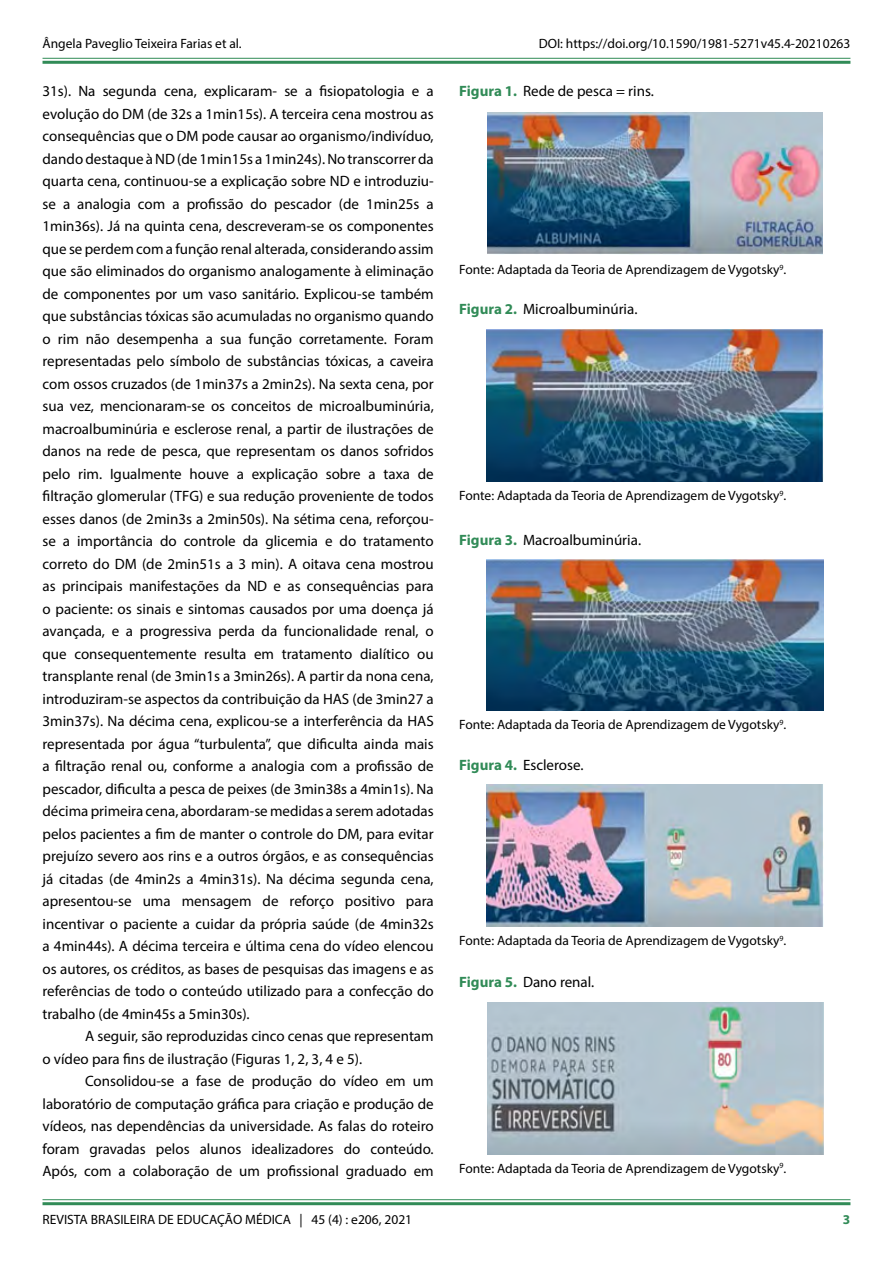
<style>
.page{position:relative;width:893px;height:1263px;background:#fff}
.page>*{position:absolute;margin:0;border:0;box-sizing:border-box;transform-origin:0 0}
.t1{font:15px/22.5px "Myriad Pro";color:#000;text-align:justify}
.t2{font:13.5px "Myriad Pro";color:#000}
.t3{font:700 13.5px "Myriad Pro";color:#318b57}
.s1{font-weight:700;color:#318b57}
</style>
<div class="page">
<hr style="left:43px;top:1199px;width:807px;height:1px;background:#318b57">
<hr style="left:43px;top:1202px;width:807px;height:3px;background:#318b57">
<hr style="left:43px;top:58px;width:807px;height:1px;background:#318b57">
<hr style="left:43px;top:61px;width:807px;height:3px;background:#318b57">
<img style="left:487px;top:112px;width:335px;height:143px">
<img style="left:487px;top:330px;width:336px;height:152px">
<img style="left:487px;top:560px;width:336px;height:151px">
<img style="left:486px;top:785px;width:338px;height:142px">
<img style="left:487px;top:1002px;width:337px;height:152px">
<p class="t2" style="left:43px;top:35px;width:201px">Ângela Paveglio Teixeira Farias et al.</p>
<p class="t2" style="left:539px;top:35px;width:313px">DOI: https://doi.org/10.1590/1981-5271v45.4-20210263</p>
<p class="t1" style="left:43px;top:80px;width:393px">31s). Na segunda cena, explicaram- se a fisiopatologia e a evolução do DM (de 32s a 1min15s). A terceira cena mostrou as consequências que o DM pode causar ao organismo/indivíduo, dando destaque à ND (de 1min15s a 1min24s). No transcorrer da quarta cena, continuou-se a explicação sobre ND e introduziu&shy;se a analogia com a profissão do pescador (de 1min25s a 1min36s). Já na quinta cena, descreveram-se os componentes que se perdem com a função renal alterada, considerando assim que são eliminados do organismo analogamente à eliminação de componentes por um vaso sanitário. Explicou-se também que substâncias tóxicas são acumuladas no organismo quando o rim não desempenha a sua função corretamente. Foram representadas pelo símbolo de substâncias tóxicas, a caveira com ossos cruzados (de 1min37s a 2min2s). Na sexta cena, por sua vez, mencionaram-se os conceitos de microalbuminúria, macroalbuminúria e esclerose renal, a partir de ilustrações de danos na rede de pesca, que representam os danos sofridos pelo rim. Igualmente houve a explicação sobre a taxa de filtração glomerular (TFG) e sua redução proveniente de todos esses danos (de 2min3s a 2min50s). Na sétima cena, reforçou&shy;se a importância do controle da glicemia e do tratamento correto do DM (de 2min51s a 3 min). A oitava cena mostrou as principais manifestações da ND e as consequências para o paciente: os sinais e sintomas causados por uma doença já avançada, e a progressiva perda da funcionalidade renal, o que consequentemente resulta em tratamento dialítico ou transplante renal (de 3min1s a 3min26s). A partir da nona cena, introduziram-se aspectos da contribuição da HAS (de 3min27 a 3min37s). Na décima cena, explicou-se a interferência da HAS representada por água “turbulenta”, que dificulta ainda mais a filtração renal ou, conforme a analogia com a profissão de pescador, dificulta a pesca de peixes (de 3min38s a 4min1s). Na décima primeira cena, abordaram-se medidas a serem adotadas pelos pacientes a fim de manter o controle do DM, para evitar prejuízo severo aos rins e a outros órgãos, e as consequências já citadas (de 4min2s a 4min31s). Na décima segunda cena, apresentou-se uma mensagem de reforço positivo para incentivar o paciente a cuidar da própria saúde (de 4min32s a 4min44s). A décima terceira e última cena do vídeo elencou os autores, os créditos, as bases de pesquisas das imagens e as referências de todo o conteúdo utilizado para a confecção do trabalho (de 4min45s a 5min30s).</p>
<p class="t1" style="left:43px;top:1025px;width:393px;text-indent:43px">A seguir, são reproduzidas cinco cenas que representam o vídeo para fins de ilustração (Figuras 1, 2, 3, 4 e 5).</p>
<p class="t1" style="left:43px;top:1070px;width:393px;text-indent:43px">Consolidou-se a fase de produção do vídeo em um laboratório de computação gráfica para criação e produção de vídeos, nas dependências da universidade. As falas do roteiro foram gravadas pelos alunos idealizadores do conteúdo.<br>Após, com a colaboração de um profissional graduado em</p>
<p class="t1" style="left:459px;top:80px;width:196px"><span class="s1">Figura 1.</span> Rede de pesca = rins.</p>
<p class="t2" style="left:459px;top:261px;width:329px">Fonte: Adaptada da Teoria de Aprendizagem de Vygotsky<sup>9</sup>.</p>
<p class="t1" style="left:459px;top:298px;width:180px"><span class="s1">Figura 2.</span> Microalbuminúria.</p>
<p class="t2" style="left:459px;top:487px;width:329px">Fonte: Adaptada da Teoria de Aprendizagem de Vygotsky<sup>9</sup>.</p>
<p class="t1" style="left:459px;top:528px;width:183px"><span class="s1">Figura 3.</span> Macroalbuminúria.</p>
<p class="t2" style="left:459px;top:716px;width:329px">Fonte: Adaptada da Teoria de Aprendizagem de Vygotsky<sup>9</sup>.</p>
<p class="t1" style="left:459px;top:753px;width:126px"><span class="s1">Figura 4.</span> Esclerose.</p>
<p class="t2" style="left:459px;top:932px;width:329px">Fonte: Adaptada da Teoria de Aprendizagem de Vygotsky<sup>9</sup>.</p>
<p class="t1" style="left:459px;top:971px;width:137px"><span class="s1">Figura 5.</span> Dano renal.</p>
<p class="t2" style="left:459px;top:1160px;width:329px">Fonte: Adaptada da Teoria de Aprendizagem de Vygotsky<sup>9</sup>.</p>
<p class="t2" style="left:43px;top:1211px;width:371px">REVISTA BRASILEIRA DE EDUCAÇÃO MÉDICA | 45 (4) : e206, 2021</p>
<p class="t3" style="left:843px;top:1210px;width:9px">3</p>
</div>
